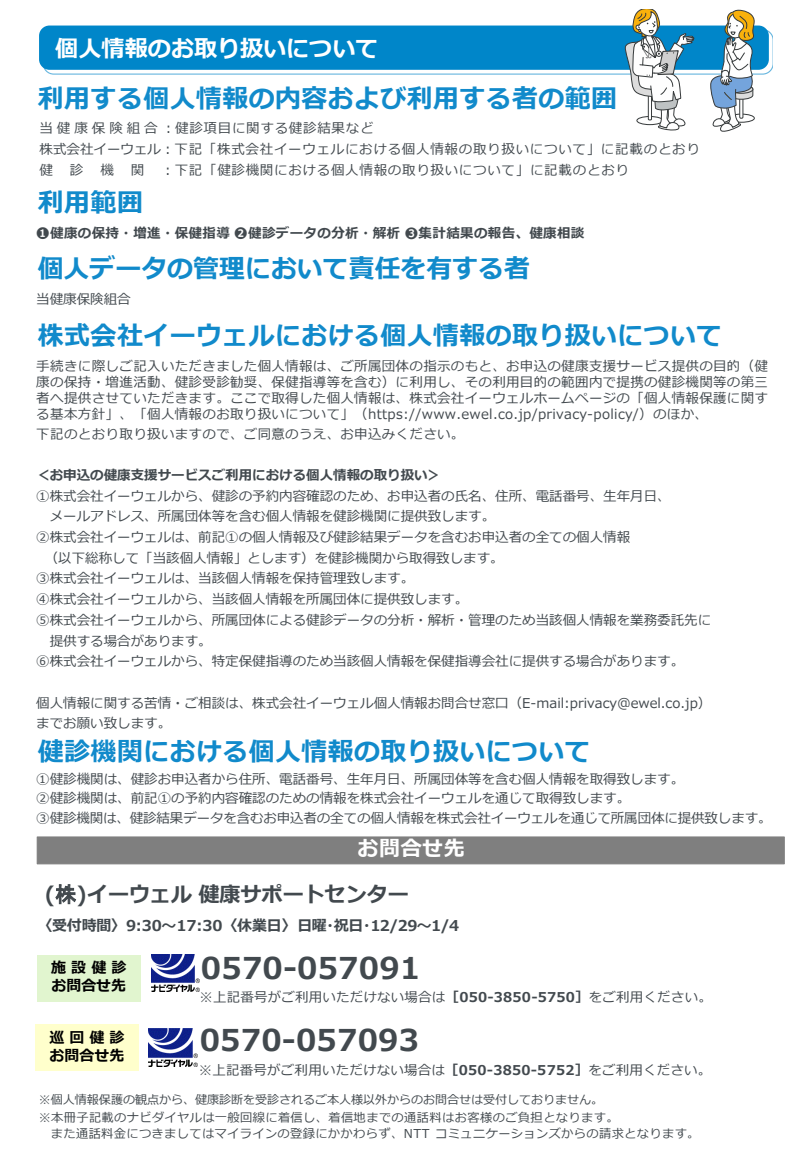
<style>
.page{position:relative;width:810px;height:1170px;background:#fff}
.page>*{position:absolute;margin:0;border:0;box-sizing:border-box;transform-origin:0 0}
.t1{font:700 30px "Meiryo";letter-spacing:.005em;color:#42494e}
.t2{font:700 25.95px "Meiryo";letter-spacing:.015em;color:#118acb}
.t3{font:700 23.25px "Meiryo";letter-spacing:-.01em;color:#fff}
.t4{font:700 21px "Meiryo";color:#42494e}
.t5{font:700 21px "Meiryo";letter-spacing:.025em;color:#fff}
.t6{font:700 15px "Meiryo";letter-spacing:-.015em;color:#42494e}
.t7{font:700 15px "Meiryo";color:#000}
.t8{font:13.5px/16.2px "Meiryo";color:#42494e;text-align:justify}
.t9{font:13.5px "Meiryo";letter-spacing:.055em;color:#42494e}
.t10{font:700 13.5px "Meiryo";letter-spacing:.015em;color:#42494e}
.t11{font:13.5px "Meiryo";letter-spacing:.025em;color:#42494e}
.t12{font:12.3px "Meiryo";letter-spacing:.03em;color:#42494e}
.t13{font:12px "Meiryo";color:#42494e}
.s1{font-family:"MS P Gothic";font-weight:400}
.s2{font-weight:700}
</style>
<div class="page">
<div style="left:43px;top:29px;width:730px;height:46px;border:1px solid #66b6df;border-radius:11px"></div>
<div style="left:39px;top:26px;width:730px;height:44px;background:#0086c9;border-radius:10px"></div>
<svg style="left:711px;top:9px;width:44px;height:123px"></svg>
<svg style="left:625px;top:9px;width:70px;height:122px"></svg>
<div style="left:37px;top:955px;width:104px;height:47px;background:#e1f5cf"></div>
<div style="left:35px;top:1024px;width:104px;height:47px;background:#ffc"></div>
<div style="left:37px;top:836px;width:748px;height:28px;background:#7f7f7f;border:1px solid #7f7f7f"></div>
<img style="left:148px;top:1029px;width:49px;height:37px">
<img style="left:151px;top:954px;width:49px;height:38px">
<p class="t3" style="left:55px;top:32px;width:325px">個人情報のお取り扱いについて</p>
<p class="t2" style="left:38px;top:80px;width:581px">利用する個人情報の内容および利用する者の範囲</p>
<p class="t9" style="left:40px;top:119px;width:335px">当健康保険組合：健診項目に関する健診結果など</p>
<p class="t9" style="left:40px;top:140px;width:662px">株式会社イーウェル：下記「株式会社イーウェルにおける個人情報の取り扱いについて」に記載のとおり</p>
<p class="t8" style="left:40px;top:162px;width:15px">健</p>
<p class="t8" style="left:70px;top:162px;width:15px">診</p>
<p class="t8" style="left:100px;top:162px;width:15px">機</p>
<p class="t8" style="left:131px;top:162px;width:15px">関</p>
<p class="t9" style="left:161px;top:160px;width:469px">：下記「健診機関における個人情報の取り扱いについて」に記載のとおり</p>
<p class="t2" style="left:38px;top:185px;width:107px">利用範囲</p>
<p class="t10" style="left:36px;top:223px;width:550px">❶健康の保持・増進・保健指導 ❷健診データの分析・解析 ❸集計結果の報告、健康相談</p>
<p class="t2" style="left:38px;top:250px;width:494px">個人データの管理において責任を有する者</p>
<p class="t8" style="left:36px;top:291px;width:96px">当健康保険組合</p>
<p class="t2" style="left:38px;top:317px;width:686px">株式会社イーウェルにおける個人情報の取り扱いについて</p>
<p class="t8" style="left:36px;top:358px;width:733px">手続きに際しご記入いただきました個人情報は、ご所属団体の指示のもと、お申込の健康支援サービス提供の目的（健康の保持・増進活動、健診受診勧奨、保健指導等を含む）に利用し、その利用目的の範囲内で提携の健診機関等の第三者へ提供させていただきます。ここで取得した個人情報は、株式会社イーウェルホームページの「個人情報保護に関する基本方針」、「個人情報のお取り扱いについて」（https://www.ewel.co.jp/privacy-policy/）のほか、</p>
<p class="t11" style="left:36px;top:425px;width:430px">下記のとおり取り扱いますので、ご同意のうえ、お申込みください。</p>
<p class="t10" style="left:36px;top:466px;width:406px">＜お申込の健康支援サービスご利用における個人情報の取り扱い＞</p>
<p class="t8" style="left:36px;top:488px;width:636px">①株式会社イーウェルから、健診の予約内容確認のため、お申込者の氏名、住所、電話番号、生年月日、</p>
<p class="t8" style="left:50px;top:509px;width:447px">メールアドレス、所属団体等を含む個人情報を健診機関に提供致します。</p>
<p class="t8" style="left:36px;top:530px;width:595px">②株式会社イーウェルは、前記①の個人情報及び健診結果データを含むお申込者の全ての個人情報</p>
<p class="t8" style="left:45px;top:550px;width:460px">（以下総称して「当該個人情報」とします）を健診機関から取得致します。</p>
<p class="t8" style="left:36px;top:571px;width:379px">③株式会社イーウェルは、当該個人情報を保持管理致します。</p>
<p class="t8" style="left:36px;top:592px;width:433px">④株式会社イーウェルから、当該個人情報を所属団体に提供致します。</p>
<p class="t8" style="left:36px;top:613px;width:676px">⑤株式会社イーウェルから、所属団体による健診データの分析・解析・管理のため当該個人情報を業務委託先に</p>
<p class="t8" style="left:50px;top:633px;width:163px">提供する場合があります。</p>
<p class="t8" style="left:36px;top:654px;width:649px">⑥株式会社イーウェルから、特定保健指導のため当該個人情報を保健指導会社に提供する場合があります。</p>
<p class="t8" style="left:36px;top:695px;width:677px">個人情報に関する苦情・ご相談は、株式会社イーウェル個人情報お問合せ窓口（E-mail:privacy@ewel.co.jp）</p>
<p class="t8" style="left:36px;top:716px;width:137px">までお願い致します。</p>
<p class="t2" style="left:38px;top:734px;width:554px">健診機関における個人情報の取り扱いについて</p>
<p class="t8" style="left:36px;top:772px;width:649px">①健診機関は、健診お申込者から住所、電話番号、生年月日、所属団体等を含む個人情報を取得致します。</p>
<p class="t8" style="left:36px;top:791px;width:595px">②健診機関は、前記①の予約内容確認のための情報を株式会社イーウェルを通じて取得致します。</p>
<p class="t8" style="left:36px;top:810px;width:737px">③健診機関は、健診結果データを含むお申込者の全ての個人情報を株式会社イーウェルを通じて所属団体に提供致します。</p>
<p class="t5" style="left:357px;top:834px;width:109px">お問合せ先</p>
<p class="t4" style="left:45px;top:879px;width:366px">(<span class="s1">株</span>)イーウェル健康サポートセンター</p>
<p class="t6" style="left:37px;top:915px;width:423px">〈受付時間〉9:30～17:30〈休業日〉日曜・祝日・12/29～1/4</p>
<p class="t7" style="left:51px;top:957px;width:77px">施設健診</p>
<p class="t1" style="left:201px;top:947px;width:221px">0570-057091</p>
<p class="t7" style="left:51px;top:975px;width:76px">お問合せ先</p>
<p class="t8" style="left:199px;top:990px;width:514px">※上記番号がご利用いただけない場合は<span class="s2">［050-3850-5750］</span>をご利用ください。</p>
<p class="t7" style="left:49px;top:1027px;width:77px">巡回健診</p>
<p class="t7" style="left:50px;top:1045px;width:76px">お問合せ先</p>
<p class="t1" style="left:200px;top:1019px;width:221px">0570-057093</p>
<p class="t8" style="left:199px;top:1063px;width:514px">※上記番号がご利用いただけない場合は<span class="s2">［050-3850-5752］</span>をご利用ください。</p>
<p class="t13" style="left:39px;top:1092px;width:566px">※個人情報保護の観点から、健康診断を受診されるご本人様以外からのお問合せは受付しておりません。</p>
<p class="t12" style="left:39px;top:1109px;width:582px">※本冊子記載のナビダイヤルは一般回線に着信し、着信地までの通話料はお客様のご負担となります。</p>
<p class="t12" style="left:51px;top:1125px;width:650px">また通話料金につきましてはマイラインの登録にかかわらず、NTT コミュニケーションズからの請求となります。</p>
</div>
